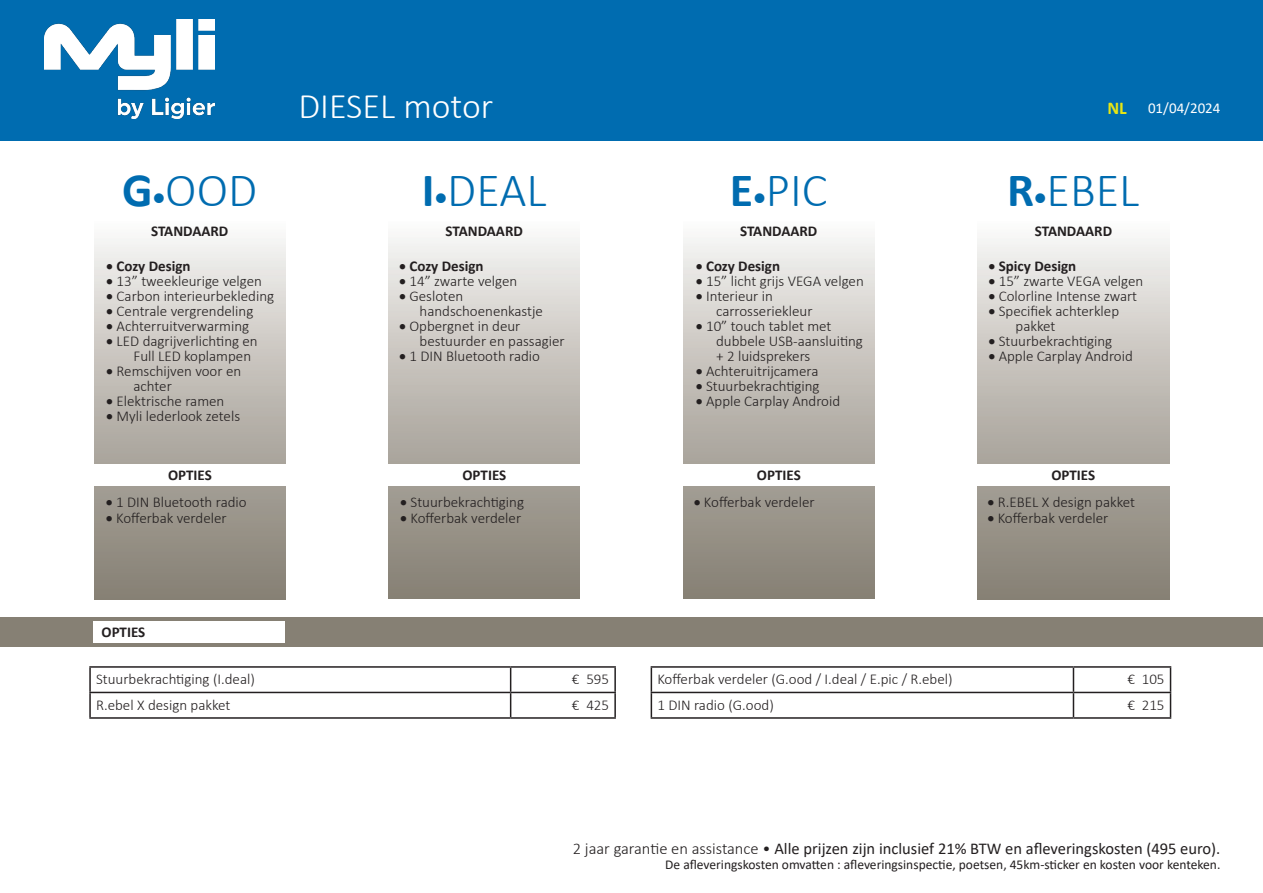
<style>
.page{position:relative;width:1263px;height:893px;background:#fff}
.page>*{position:absolute;margin:0;border:0;box-sizing:border-box;transform-origin:0 0}
.t1{font:300 48px "Calibri";color:#006cb0}
.t2{font:300 36px "Calibri";color:#fff}
.t3{font:16.5px "Calibri";color:#231f20}
.t4{font:300 15px "Calibri";color:#231f20}
.t5{font:700 15px "Calibri";color:#231f20}
.t6{font:15px "Calibri";color:#fff}
.t7{font:13.5px "Calibri";color:#231f20}
.s1{font-weight:700;font-size:18px;color:#e8e613}
.s2{font-weight:700}
.s3{font-weight:300}
</style>
<div class="page">
<div style="left:0;top:0;width:1263px;height:140px;background:#006cb0"></div>
<img style="left:44px;top:20px;width:171px;height:99px">
<div style="left:389px;top:220px;width:191px;height:378px;background:linear-gradient(to bottom,#f6f5f4,#827b6e)"></div>
<div style="left:683px;top:220px;width:191px;height:378px;background:linear-gradient(to bottom,#f6f5f4,#827b6e)"></div>
<div style="left:978px;top:221px;width:191px;height:378px;background:linear-gradient(to bottom,#f6f5f4,#837c70)"></div>
<div style="left:94px;top:221px;width:191px;height:378px;background:linear-gradient(to bottom,#f6f5f4,#837c70)"></div>
<div style="left:0;top:464px;width:1263px;height:21px;background:#fff"></div>
<div style="left:0;top:617px;width:1263px;height:29px;background:#868074"></div>
<div style="left:93px;top:621px;width:191px;height:21px;background:#fff"></div>
<hr style="left:89px;top:666px;width:422px;height:2px;background:#231f20">
<hr style="left:89px;top:668px;width:2px;height:24px;background:#231f20">
<hr style="left:511px;top:666px;width:105px;height:2px;background:#231f20">
<hr style="left:614px;top:668px;width:2px;height:24px;background:#231f20">
<hr style="left:89px;top:692px;width:422px;height:1px;background:#231f20">
<hr style="left:89px;top:693px;width:2px;height:24px;background:#231f20">
<hr style="left:511px;top:692px;width:105px;height:1px;background:#231f20">
<svg style="left:510px;top:668px;width:1px;height:49px"></svg>
<hr style="left:614px;top:693px;width:2px;height:24px;background:#231f20">
<hr style="left:89px;top:717px;width:422px;height:2px;background:#231f20">
<hr style="left:511px;top:717px;width:105px;height:2px;background:#231f20">
<hr style="left:651px;top:666px;width:422px;height:2px;background:#231f20">
<hr style="left:1073px;top:666px;width:98px;height:2px;background:#231f20">
<hr style="left:651px;top:692px;width:422px;height:1px;background:#231f20">
<svg style="left:651px;top:668px;width:1px;height:49px"></svg>
<hr style="left:1073px;top:692px;width:98px;height:1px;background:#231f20">
<svg style="left:1073px;top:668px;width:1px;height:49px"></svg>
<svg style="left:1170px;top:668px;width:1px;height:49px"></svg>
<hr style="left:651px;top:717px;width:422px;height:2px;background:#231f20">
<hr style="left:1073px;top:717px;width:98px;height:2px;background:#231f20">
<p class="t2" style="left:298px;top:83px;width:196px">DIESEL motor</p>
<p class="t6" style="left:1107px;top:97px;width:115px"><span class="s1">NL</span> 01/04/2024</p>
<p class="t1" style="left:122px;top:160px;width:136px"><span class="s2">G</span>•OOD</p>
<p class="t1" style="left:422px;top:160px;width:126px"><span class="s2">I</span>•DEAL</p>
<p class="t1" style="left:730px;top:160px;width:99px"><span class="s2">E</span>•PIC</p>
<p class="t1" style="left:1007px;top:160px;width:134px"><span class="s2">R</span>•EBEL</p>
<p class="t5" style="left:151px;top:221px;width:79px">STANDAARD</p>
<p class="t5" style="left:446px;top:221px;width:79px">STANDAARD</p>
<p class="t5" style="left:740px;top:221px;width:79px">STANDAARD</p>
<p class="t5" style="left:1035px;top:221px;width:79px">STANDAARD</p>
<p class="t5" style="left:106px;top:256px;width:86px">• Cozy Design</p>
<p class="t4" style="left:106px;top:272px;width:157px">• 13” tweekleurige velgen</p>
<p class="t4" style="left:106px;top:287px;width:169px">• Carbon interieurbekleding</p>
<p class="t4" style="left:106px;top:302px;width:149px">• Centrale vergrendeling</p>
<p class="t4" style="left:106px;top:317px;width:145px">• Achterruitverwarming</p>
<p class="t4" style="left:106px;top:332px;width:153px">• LED dagrijverlichting en</p>
<p class="t4" style="left:133px;top:347px;width:119px">Full LED koplampen</p>
<p class="t4" style="left:106px;top:362px;width:136px">• Remschijven voor en</p>
<p class="t4" style="left:133px;top:377px;width:40px">achter</p>
<p class="t4" style="left:106px;top:392px;width:120px">• Elektrische ramen</p>
<p class="t4" style="left:106px;top:407px;width:135px">• Myli lederlook zetels</p>
<p class="t5" style="left:399px;top:256px;width:86px">• Cozy Design</p>
<p class="t4" style="left:399px;top:272px;width:120px">• 14” zwarte velgen</p>
<p class="t4" style="left:399px;top:287px;width:66px">• Gesloten</p>
<p class="t4" style="left:419px;top:302px;width:125px">handschoenenkastje</p>
<p class="t4" style="left:399px;top:317px;width:123px">• Opbergnet in deur</p>
<p class="t4" style="left:419px;top:332px;width:147px">bestuurder en passagier</p>
<p class="t4" style="left:399px;top:347px;width:142px">• 1 DIN Bluetooth radio</p>
<p class="t5" style="left:696px;top:256px;width:86px">• Cozy Design</p>
<p class="t4" style="left:696px;top:272px;width:169px">• 15” licht grijs VEGA velgen</p>
<p class="t4" style="left:696px;top:287px;width:79px">• Interieur in</p>
<p class="t4" style="left:716px;top:302px;width:98px">carrosseriekleur</p>
<p class="t4" style="left:696px;top:317px;width:137px">• 10” touch tablet met</p>
<p class="t4" style="left:716px;top:332px;width:148px">dubbele USB-aansluiting</p>
<p class="t4" style="left:716px;top:347px;width:96px">+ 2 luidsprekers</p>
<p class="t4" style="left:696px;top:362px;width:124px">• Achteruitrijcamera</p>
<p class="t4" style="left:696px;top:377px;width:125px">• Stuurbekrachtiging</p>
<p class="t4" style="left:696px;top:392px;width:146px">• Apple Carplay Android</p>
<p class="t5" style="left:988px;top:256px;width:89px">• Spicy Design</p>
<p class="t4" style="left:988px;top:272px;width:156px">• 15” zwarte VEGA velgen</p>
<p class="t4" style="left:988px;top:287px;width:150px">• Colorline Intense zwart</p>
<p class="t4" style="left:988px;top:302px;width:132px">• Specifiek achterklep</p>
<p class="t4" style="left:1015px;top:317px;width:41px">pakket</p>
<p class="t4" style="left:988px;top:332px;width:125px">• Stuurbekrachtiging</p>
<p class="t4" style="left:988px;top:347px;width:146px">• Apple Carplay Android</p>
<p class="t5" style="left:168px;top:465px;width:45px">OPTIES</p>
<p class="t5" style="left:462px;top:465px;width:45px">OPTIES</p>
<p class="t5" style="left:757px;top:465px;width:45px">OPTIES</p>
<p class="t5" style="left:1051px;top:465px;width:45px">OPTIES</p>
<p class="t4" style="left:106px;top:492px;width:142px">• 1 DIN Bluetooth radio</p>
<p class="t4" style="left:106px;top:509px;width:122px">• Kofferbak verdeler</p>
<p class="t4" style="left:400px;top:492px;width:125px">• Stuurbekrachtiging</p>
<p class="t4" style="left:400px;top:509px;width:122px">• Kofferbak verdeler</p>
<p class="t4" style="left:694px;top:492px;width:122px">• Kofferbak verdeler</p>
<p class="t4" style="left:987px;top:492px;width:149px">• R.EBEL X design pakket</p>
<p class="t4" style="left:987px;top:509px;width:122px">• Kofferbak verdeler</p>
<p class="t5" style="left:102px;top:622px;width:45px">OPTIES</p>
<p class="t4" style="left:96px;top:670px;width:160px">Stuurbekrachtiging (I.deal)</p>
<p class="t4" style="left:572px;top:670px;width:39px">€ 595</p>
<p class="t4" style="left:96px;top:695px;width:136px">R.ebel X design pakket</p>
<p class="t4" style="left:572px;top:695px;width:39px">€ 425</p>
<p class="t4" style="left:657px;top:670px;width:297px">Kofferbak verdeler (G.ood / I.deal / E.pic / R.ebel)</p>
<p class="t4" style="left:1127px;top:670px;width:39px">€ 105</p>
<p class="t4" style="left:657px;top:695px;width:118px">1 DIN radio (G.ood)</p>
<p class="t4" style="left:1127px;top:695px;width:39px">€ 215</p>
<p class="t3" style="left:573px;top:837px;width:649px"><span class="s3">2 jaar garantie en assistance •</span> Alle prijzen zijn inclusief 21% BTW en afleveringskosten (495 euro).</p>
<p class="t7" style="left:665px;top:855px;width:557px">De afleveringskosten omvatten : afleveringsinspectie, poetsen, 45km-sticker en kosten voor kenteken.</p>
</div>
